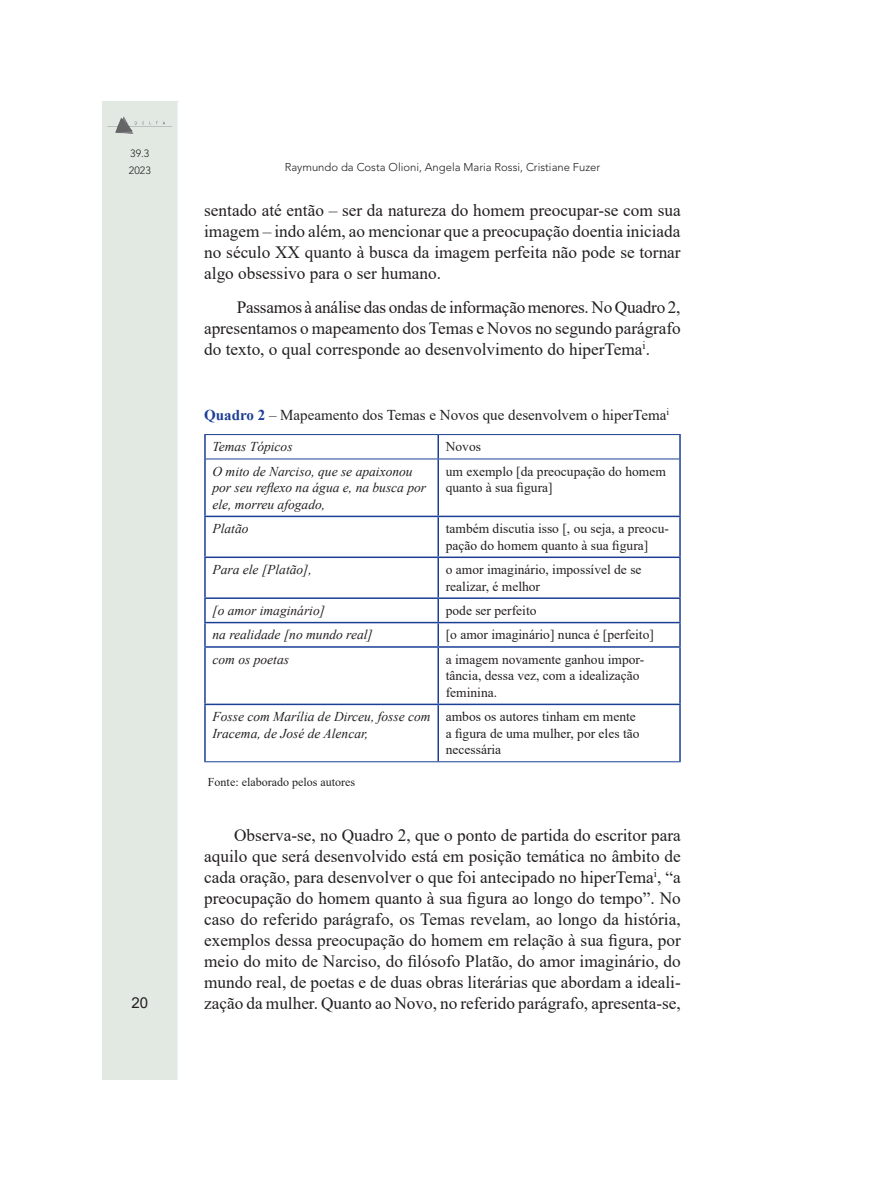
<style>
.page{position:relative;width:885px;height:1183px;background:#fff}
.page>*{position:absolute;margin:0;border:0;box-sizing:border-box;transform-origin:0 0}
.t1{font:17.25px/21px "Times New Roman";color:#231f20;text-align:justify}
.t2{font:15px "Times New Roman";color:#231f20}
.t3{font:15px "Arial";color:#231f20}
.t4{font:13.5px/16.5px "Times New Roman";color:#231f20}
.t5{font:italic 13.5px/16.5px "Times New Roman";color:#231f20}
.t6{font:12px "Times New Roman";color:#231f20}
.t7{font:300 11.25px "Avenir";color:#231f20}
.t8{font:300 10.5px/16.5px "Avenir";color:#231f20}
.s1{font-weight:700;color:#1b3f94}
</style>
<div class="page">
<div style="left:102px;top:101px;width:77px;height:978px;background:#e1e9e2"></div>
<img style="left:107px;top:116px;width:65px;height:18px">
<hr style="left:178px;top:102px;width:4px;height:978px;background:#fff">
<hr style="left:204px;top:434px;width:234px;height:1px;background:#1b3f94">
<hr style="left:438px;top:434px;width:242px;height:1px;background:#1b3f94">
<hr style="left:206px;top:458px;width:232px;height:1px;background:#1b3f94">
<hr style="left:438px;top:458px;width:241px;height:1px;background:#1b3f94">
<hr style="left:204px;top:761px;width:234px;height:1px;background:#1b3f94">
<hr style="left:438px;top:761px;width:242px;height:1px;background:#1b3f94">
<hr style="left:204px;top:435px;width:2px;height:24px;background:#1b3f94">
<hr style="left:437px;top:435px;width:2px;height:23px;background:#1b3f94">
<svg style="left:679px;top:435px;width:1px;height:24px"></svg>
<hr style="left:204px;top:459px;width:2px;height:56px;background:#1b3f94">
<hr style="left:437px;top:459px;width:2px;height:56px;background:#1b3f94">
<hr style="left:679px;top:459px;width:1px;height:56px;background:#1b3f94">
<hr style="left:204px;top:515px;width:234px;height:2px;background:#1b3f94">
<hr style="left:204px;top:517px;width:2px;height:39px;background:#1b3f94">
<hr style="left:438px;top:515px;width:242px;height:2px;background:#1b3f94">
<hr style="left:437px;top:517px;width:2px;height:39px;background:#1b3f94">
<hr style="left:679px;top:517px;width:1px;height:39px;background:#1b3f94">
<hr style="left:204px;top:556px;width:234px;height:2px;background:#1b3f94">
<hr style="left:204px;top:558px;width:2px;height:39px;background:#1b3f94">
<hr style="left:438px;top:556px;width:242px;height:2px;background:#1b3f94">
<hr style="left:437px;top:558px;width:2px;height:39px;background:#1b3f94">
<hr style="left:679px;top:558px;width:1px;height:39px;background:#1b3f94">
<hr style="left:204px;top:597px;width:234px;height:1px;background:#1b3f94">
<hr style="left:204px;top:598px;width:2px;height:23px;background:#1b3f94">
<hr style="left:438px;top:597px;width:242px;height:1px;background:#1b3f94">
<hr style="left:437px;top:598px;width:2px;height:23px;background:#1b3f94">
<hr style="left:204px;top:621px;width:234px;height:2px;background:#1b3f94">
<hr style="left:204px;top:623px;width:2px;height:23px;background:#1b3f94">
<hr style="left:438px;top:621px;width:242px;height:2px;background:#1b3f94">
<hr style="left:437px;top:623px;width:2px;height:23px;background:#1b3f94">
<svg style="left:679px;top:598px;width:1px;height:48px"></svg>
<hr style="left:204px;top:646px;width:234px;height:1px;background:#1b3f94">
<hr style="left:204px;top:647px;width:2px;height:56px;background:#1b3f94">
<hr style="left:438px;top:646px;width:242px;height:1px;background:#1b3f94">
<hr style="left:437px;top:647px;width:2px;height:56px;background:#1b3f94">
<hr style="left:679px;top:647px;width:1px;height:56px;background:#1b3f94">
<hr style="left:204px;top:703px;width:234px;height:2px;background:#1b3f94">
<hr style="left:204px;top:705px;width:2px;height:56px;background:#1b3f94">
<hr style="left:438px;top:703px;width:242px;height:2px;background:#1b3f94">
<hr style="left:437px;top:705px;width:2px;height:56px;background:#1b3f94">
<hr style="left:679px;top:705px;width:1px;height:56px;background:#1b3f94">
<p class="t8" style="left:129px;top:145px;width:23px">39.3<br>2023</p>
<p class="t3" style="left:131px;top:991px;width:18px">20</p>
<p class="t7" style="left:285px;top:160px;width:317px">Raymundo da Costa Olioni, Angela Maria Rossi, Cristiane Fuzer</p>
<p class="t1" style="left:204px;top:199px;width:478px">sentado até então – ser da natureza do homem preocupar-se com sua imagem – indo além, ao mencionar que a preocupação doentia iniciada no século XX quanto à busca da imagem perfeita não pode se tornar algo obsessivo para o ser humano.</p>
<p class="t1" style="left:204px;top:296px;width:478px;text-indent:33px">Passamos à análise das ondas de informação menores. No Quadro 2, apresentamos o mapeamento dos Temas e Novos no segundo parágrafo do texto, o qual corresponde ao desenvolvimento do hiperTema<sup>i</sup>.</p>
<p class="t2" style="left:204px;top:404px;width:466px"><span class="s1">Quadro 2</span> – Mapeamento dos Temas e Novos que desenvolvem o hiperTema<sup>i</sup></p>
<p class="t5" style="left:212px;top:438px;width:82px">Temas Tópicos</p>
<p class="t4" style="left:445px;top:438px;width:37px">Novos</p>
<p class="t5" style="left:212px;top:462px;width:215px">O mito de Narciso, que se apaixonou por seu reflexo na água e, na busca por ele, morreu afogado,</p>
<p class="t4" style="left:445px;top:462px;width:222px">um exemplo [da preocupação do homem quanto à sua figura]</p>
<p class="t5" style="left:212px;top:520px;width:38px">Platão</p>
<p class="t4" style="left:445px;top:520px;width:225px">também discutia isso [, ou seja, a preocu&shy;pação do homem quanto à sua figura]</p>
<p class="t5" style="left:212px;top:561px;width:101px">Para ele [Platão],</p>
<p class="t4" style="left:445px;top:560px;width:197px">o amor imaginário, impossível de se realizar, é melhor</p>
<p class="t5" style="left:212px;top:601px;width:114px">[o amor imaginário]</p>
<p class="t4" style="left:445px;top:601px;width:92px">pode ser perfeito</p>
<p class="t5" style="left:212px;top:626px;width:162px">na realidade [no mundo real]</p>
<p class="t4" style="left:445px;top:626px;width:210px">[o amor imaginário] nunca é [perfeito]</p>
<p class="t5" style="left:212px;top:650px;width:78px">com os poetas</p>
<p class="t4" style="left:445px;top:650px;width:200px">a imagem novamente ganhou impor&shy;tância, dessa vez, com a idealização feminina.</p>
<p class="t5" style="left:212px;top:708px;width:220px">Fosse com Marília de Dirceu, fosse com<br>Iracema, de José de Alencar,</p>
<p class="t4" style="left:445px;top:707px;width:195px">ambos os autores tinham em mente a figura de uma mulher, por eles tão necessária</p>
<p class="t6" style="left:208px;top:773px;width:148px">Fonte: elaborado pelos autores</p>
<p class="t1" style="left:204px;top:823px;width:478px;text-indent:30px">Observa-se, no Quadro 2, que o ponto de partida do escritor para aquilo que será desenvolvido está em posição temática no âmbito de cada oração, para desenvolver o que foi antecipado no hiperTema<sup>i</sup>, “a preocupação do homem quanto à sua figura ao longo do tempo”. No caso do referido parágrafo, os Temas revelam, ao longo da história, exemplos dessa preocupação do homem em relação à sua figura, por meio do mito de Narciso, do filósofo Platão, do amor imaginário, do mundo real, de poetas e de duas obras literárias que abordam a ideali&shy;zação da mulher. Quanto ao Novo, no referido parágrafo, apresenta-se,</p>
</div>
